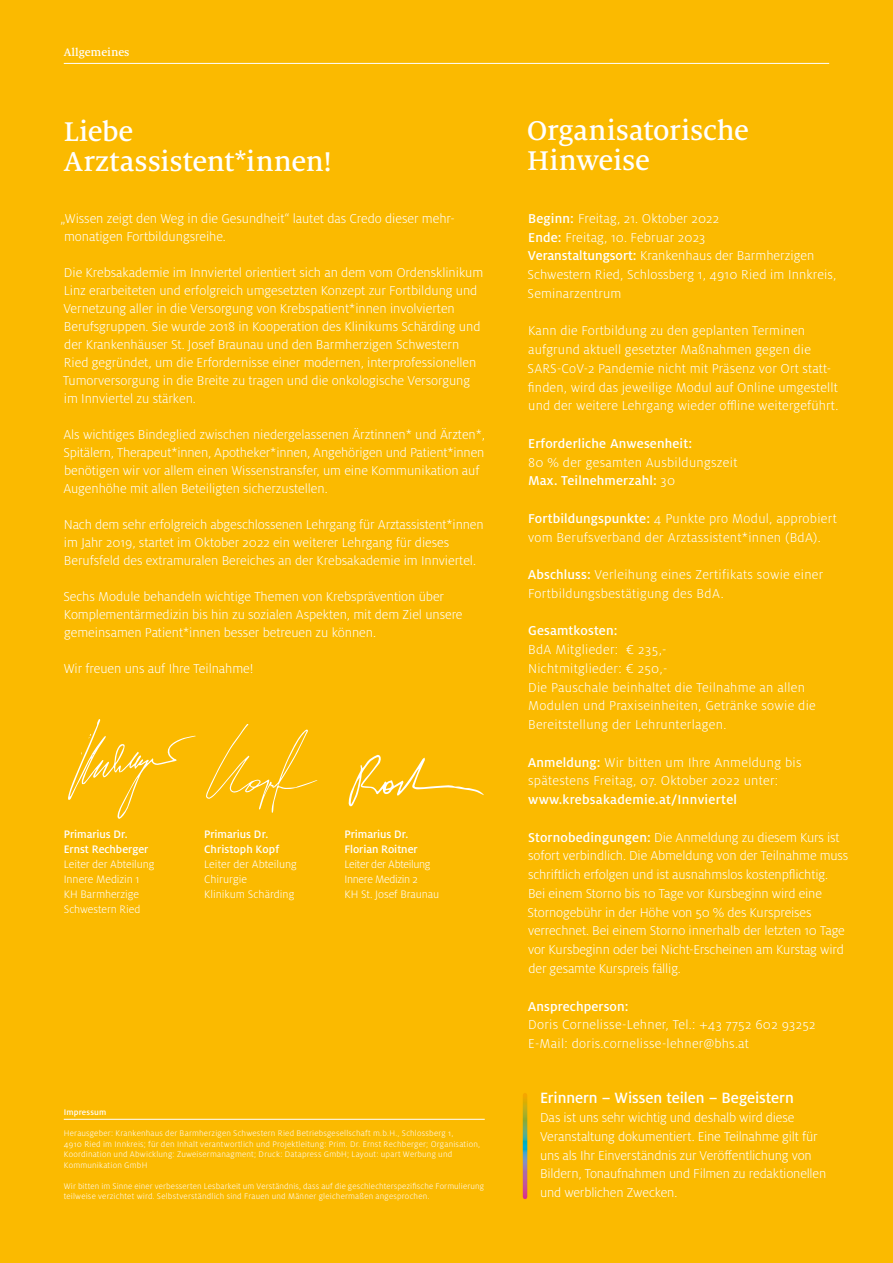
<style>
.page{position:relative;width:893px;height:1263px;background:#fbba00}
.page>*{position:absolute;margin:0;border:0;box-sizing:border-box;transform-origin:0 0}
.t1{font:500 30px/30px "Milo Serif Pro";letter-spacing:-.01em;color:#fff}
.t2{font:500 16.5px "Milo OT";letter-spacing:-.005em;color:#fff}
.t3{font:300 14.25px/18.8px "Milo OT";letter-spacing:-.005em;color:#fff}
.t4{font:300 14.25px/18.8px "Milo OT";letter-spacing:.02em;color:#fff}
.t5{font:500 14.25px "Milo OT";letter-spacing:.01em;color:#fff}
.t6{font:300 12px/15px "Milo OT";letter-spacing:-.005em;color:#fff}
.t7{font:500 12px/15px "Milo OT";color:#fff}
.t8{font:300 12px/15px "Milo OT";letter-spacing:-.025em;color:#fff}
.t9{font:500 12px "Milo Serif Pro";color:#fff}
.t10{font:300 9px/10.5px "Milo OT";letter-spacing:.02em;color:#fff}
.t11{font:500 9px "Milo OT";letter-spacing:.015em;color:#fff}
.s1{font-weight:500}
</style>
<div class="page">
<hr style="left:64px;top:63px;width:765px;height:1px;background:#fff">
<hr style="left:64px;top:1119px;width:421px;height:1px;background:#fff">
<svg style="left:68px;top:719px;width:128px;height:100px"></svg>
<svg style="left:349px;top:754px;width:135px;height:53px"></svg>
<svg style="left:206px;top:724px;width:111px;height:89px"></svg>
<svg style="left:523px;top:1095px;width:4px;height:102px"></svg>
<p class="t9" style="left:64px;top:45px;width:67px">Allgemeines</p>
<h1 class="t1" style="left:64px;top:117px;width:270px">Liebe<br>Arztassistent*innen!</h1>
<p class="t3" style="left:61px;top:210px;width:396px;line-height:18px">„Wissen zeigt den Weg in die Gesundheit“ lautet das Credo dieser mehr&shy;monatigen Fortbildungsreihe.</p>
<p class="t3" style="left:63px;top:264px;width:422px;line-height:18px">Die Krebsakademie im Innviertel orientiert sich an dem vom Ordensklinikum Linz erarbeiteten und erfolgreich umgesetzten Konzept zur Fortbildung und Vernetzung aller in die Versorgung von Krebspatient*innen involvierten Berufsgruppen. Sie wurde 2018 in Kooperation des Klinikums Schärding und der Krankenhäuser St. Josef Braunau und den Barmherzigen Schwestern Ried gegründet, um die Erfordernisse einer modernen, interprofessionellen Tumorversorgung in die Breite zu tragen und die onkologische Versorgung im Innviertel zu stärken.</p>
<p class="t3" style="left:63px;top:426px;width:423px;line-height:18px">Als wichtiges Bindeglied zwischen niedergelassenen Ärztinnen* und Ärzten*, Spitälern, Therapeut*innen, Apotheker*innen, Angehörigen und Patient*innen benötigen wir vor allem einen Wissenstransfer, um eine Kommunikation auf Augenhöhe mit allen Beteiligten sicherzustellen.</p>
<p class="t3" style="left:64px;top:516px;width:421px;line-height:18px">Nach dem sehr erfolgreich abgeschlossenen Lehrgang für Arztassistent*innen im Jahr 2019, startet im Oktober 2022 ein weiterer Lehrgang für dieses<br>Berufsfeld des extramuralen Bereiches an der Krebsakademie im Innviertel.</p>
<p class="t3" style="left:63px;top:588px;width:401px;line-height:18px">Sechs Module behandeln wichtige Themen von Krebsprävention über<br>Komplementärmedizin bis hin zu sozialen Aspekten, mit dem Ziel unsere gemeinsamen Patient*innen besser betreuen zu können.</p>
<p class="t3" style="left:64px;top:659px;width:191px">Wir freuen uns auf Ihre Teilnahme!</p>
<p class="t7" style="left:64px;top:826px;width:86px">Primarius Dr.<br>Ernst Rechberger</p>
<p class="t6" style="left:64px;top:857px;width:92px">Leiter der Abteilung<br>Innere Medizin 1<br>KH Barmherzige<br>Schwestern Ried</p>
<p class="t7" style="left:204px;top:826px;width:77px">Primarius Dr.<br>Christoph Kopf</p>
<p class="t6" style="left:204px;top:857px;width:94px">Leiter der Abteilung<br>Chirurgie<br>Klinikum Schärding</p>
<p class="t7" style="left:344px;top:827px;width:75px">Primarius Dr.<br>Florian Roitner</p>
<p class="t8" style="left:344px;top:857px;width:96px">Leiter der Abteilung<br>Innere Medizin 2<br>KH St. Josef Braunau</p>
<p class="t11" style="left:64px;top:1107px;width:44px">Impressum</p>
<p class="t10" style="left:64px;top:1128px;width:418px">Herausgeber: Krankenhaus der Barmherzigen Schwestern Ried Betriebsgesellschaft m.b.H., Schlossberg 1,<br>4910 Ried im Innkreis; für den Inhalt verantwortlich und Projektleitung: Prim. Dr. Ernst Rechberger; Organisation, Koordination und Abwicklung: Zuweisermanagment; Druck: Datapress GmbH; Layout: upart Werbung und Kommunikation GmbH</p>
<p class="t10" style="left:64px;top:1181px;width:422px">Wir bitten im Sinne einer verbesserten Lesbarkeit um Verständnis, dass auf die geschlechterspezifische Formulierung teilweise verzichtet wird. Selbstverständlich sind Frauen und Männer gleichermaßen angesprochen.</p>
<h1 class="t1" style="left:527px;top:116px;width:223px">Organisatorische<br>Hinweise</h1>
<p class="t3" style="left:528px;top:209px;width:310px"><span class="s1">Beginn:</span> Freitag, 21. Oktober 2022<br><span class="s1">Ende:</span> Freitag, 10. Februar 2023<br><span class="s1">Veranstaltungsort:</span> Krankenhaus der Barmherzigen Schwestern Ried, Schlossberg 1, 4910 Ried im Innkreis, Seminarzentrum</p>
<p class="t3" style="left:528px;top:322px;width:312px">Kann die Fortbildung zu den geplanten Terminen aufgrund aktuell gesetzter Maßnahmen gegen die SARS-CoV-2 Pandemie nicht mit Präsenz vor Ort statt&shy;finden, wird das jeweilige Modul auf Online umgestellt und der weitere Lehrgang wieder offline weitergeführt.</p>
<p class="t5" style="left:528px;top:435px;width:165px">Erforderliche Anwesenheit:</p>
<p class="t4" style="left:528px;top:453px;width:211px">80 % der gesamten Ausbildungszeit<br><span class="s1">Max. Teilnehmerzahl:</span> 30</p>
<p class="t4" style="left:528px;top:509px;width:310px"><span class="s1">Fortbildungspunkte:</span> 4 Punkte pro Modul, approbiert vom Berufsverband der Arztassistent*innen (BdA).</p>
<p class="t4" style="left:528px;top:565px;width:297px"><span class="s1">Abschluss:</span> Verleihung eines Zertifikats sowie einer<br>Fortbildungsbestätigung des BdA.</p>
<p class="t5" style="left:528px;top:623px;width:91px">Gesamtkosten:</p>
<p class="t4" style="left:528px;top:640px;width:289px">BdA Mitglieder: € 235,-<br>Nichtmitglieder: € 250,-<br>Die Pauschale beinhaltet die Teilnahme an allen Modulen und Praxiseinheiten, Getränke sowie die Bereitstellung der Lehrunterlagen.</p>
<p class="t4" style="left:528px;top:753px;width:275px"><span class="s1">Anmeldung:</span> Wir bitten um Ihre Anmeldung bis spätestens Freitag, 07. Oktober 2022 unter:</p>
<p class="t5" style="left:528px;top:792px;width:210px">www.krebsakademie.at/Innviertel</p>
<p class="t3" style="left:528px;top:828px;width:322px"><span class="s1">Stornobedingungen:</span> Die Anmeldung zu diesem Kurs ist sofort verbindlich. Die Abmeldung von der Teilnahme muss schriftlich erfolgen und ist ausnahmslos kostenpflichtig.<br>Bei einem Storno bis 10 Tage vor Kursbeginn wird eine Stornogebühr in der Höhe von 50 % des Kurspreises verrechnet. Bei einem Storno innerhalb der letzten 10 Tage vor Kursbeginn oder bei Nicht-Erscheinen am Kurstag wird der gesamte Kurspreis fällig.</p>
<p class="t5" style="left:528px;top:998px;width:102px">Ansprechperson:</p>
<p class="t4" style="left:528px;top:1015px;width:289px">Doris Cornelisse-Lehner, Tel.: +43 7752 602 93252<br>E-Mail: doris.cornelisse-lehner@bhs.at</p>
<p class="t2" style="left:540px;top:1089px;width:255px">Erinnern – Wissen teilen – Begeistern</p>
<p class="t3" style="left:540px;top:1108px;width:288px">Das ist uns sehr wichtig und deshalb wird diese Veranstaltung dokumentiert. Eine Teilnahme gilt für uns als Ihr Einverständnis zur Veröffentlichung von Bildern, Tonaufnahmen und Filmen zu redaktionellen und werblichen Zwecken.</p>
</div>
